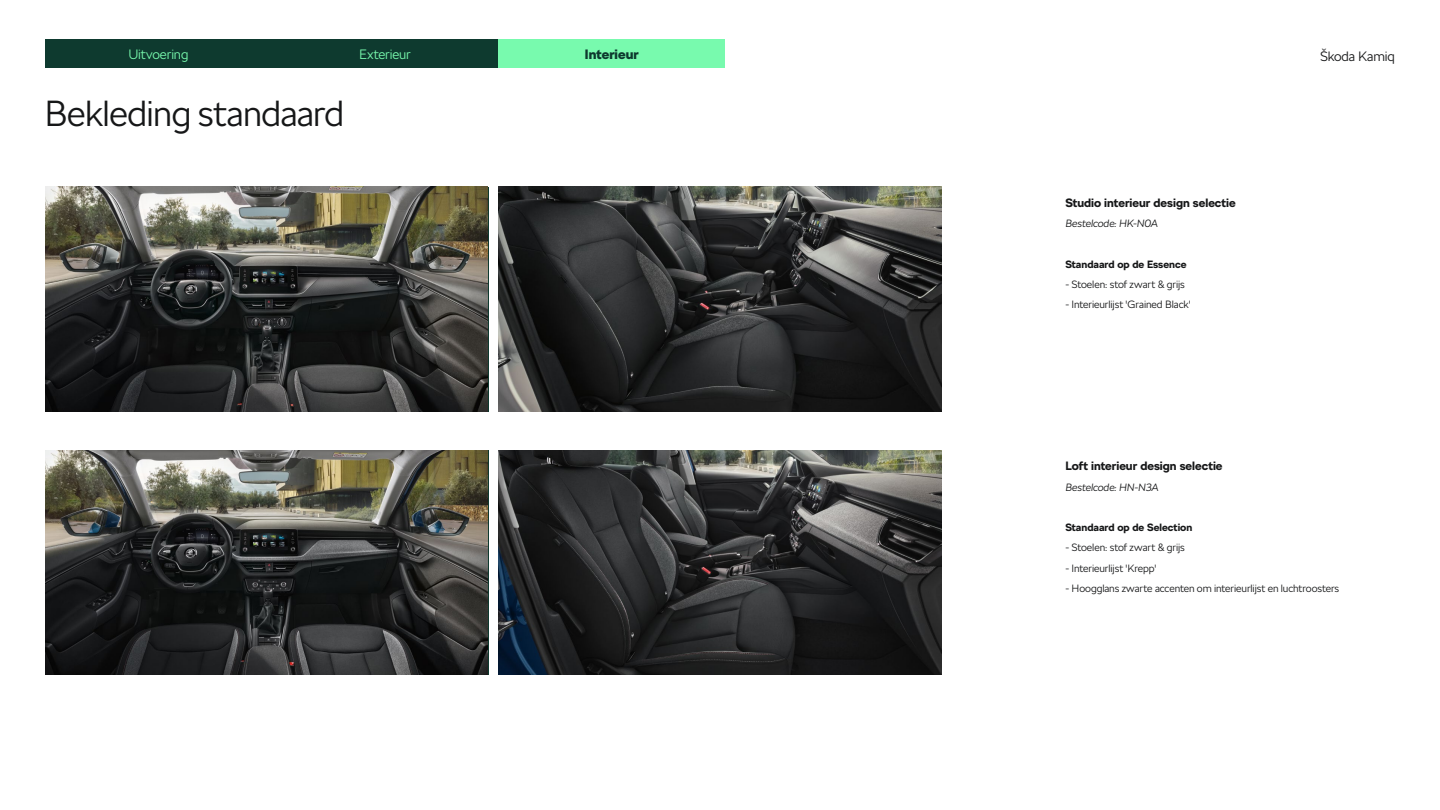
<style>
.page{position:relative;width:1440px;height:810px;background:#fff}
.page>*{position:absolute;margin:0;border:0;box-sizing:border-box;transform-origin:0 0}
.t1{font:300 36px "SKODA Next";letter-spacing:-.015em;color:#161718}
.t2{font:300 13.5px "SKODA Next";letter-spacing:-.01em;color:#78faae}
.t3{font:300 13.5px "SKODA Next";letter-spacing:-.01em;color:#161718}
.t4{font:900 13.5px "SKODA Next";color:#0e3a2f}
.t5{font:700 12px "SKODA Next";color:#161718}
.t6{font:300 10.5px "SKODA Next";letter-spacing:-.01em;color:#161718}
.t7{font:700 10.5px "SKODA Next";color:#161718}
.t8{font:italic 300 10.5px "SKODA Next";letter-spacing:-.005em;color:#161718}
</style>
<div class="page">
<img style="left:499px;top:187px;width:442px;height:225px">
<img style="left:499px;top:450px;width:442px;height:225px">
<img style="left:45px;top:187px;width:443px;height:225px">
<img style="left:45px;top:450px;width:443px;height:225px">
<div style="left:45px;top:39px;width:227px;height:29px;background:#0e3a2f"></div>
<div style="left:272px;top:39px;width:227px;height:29px;background:#0e3a2f"></div>
<div style="left:499px;top:39px;width:226px;height:29px;background:#78faae"></div>
<p class="t2" style="left:128px;top:46px;width:62px">Uitvoering</p>
<p class="t2" style="left:359px;top:46px;width:53px">Exterieur</p>
<p class="t4" style="left:585px;top:46px;width:55px">Interieur</p>
<p class="t3" style="left:1320px;top:49px;width:76px">Škoda Kamiq</p>
<h1 class="t1" style="left:45px;top:92px;width:301px">Bekleding standaard</h1>
<p class="t5" style="left:1065px;top:196px;width:172px">Studio interieur design selectie</p>
<p class="t8" style="left:1065px;top:217px;width:94px">Bestelcode: HK-N0A</p>
<p class="t7" style="left:1065px;top:258px;width:123px">Standaard op de Essence</p>
<p class="t6" style="left:1065px;top:278px;width:121px">- Stoelen: stof zwart &amp; grijs</p>
<p class="t6" style="left:1065px;top:298px;width:127px">- Interieurlijst 'Grained Black'</p>
<p class="t5" style="left:1065px;top:459px;width:159px">Loft interieur design selectie</p>
<p class="t8" style="left:1065px;top:481px;width:95px">Bestelcode: HN-N3A</p>
<p class="t7" style="left:1065px;top:521px;width:128px">Standaard op de Selection</p>
<p class="t6" style="left:1065px;top:541px;width:121px">- Stoelen: stof zwart &amp; grijs</p>
<p class="t6" style="left:1065px;top:562px;width:93px">- Interieurlijst 'Krepp'</p>
<p class="t6" style="left:1065px;top:582px;width:275px">- Hoogglans zwarte accenten om interieurlijst en luchtroosters</p>
</div>
